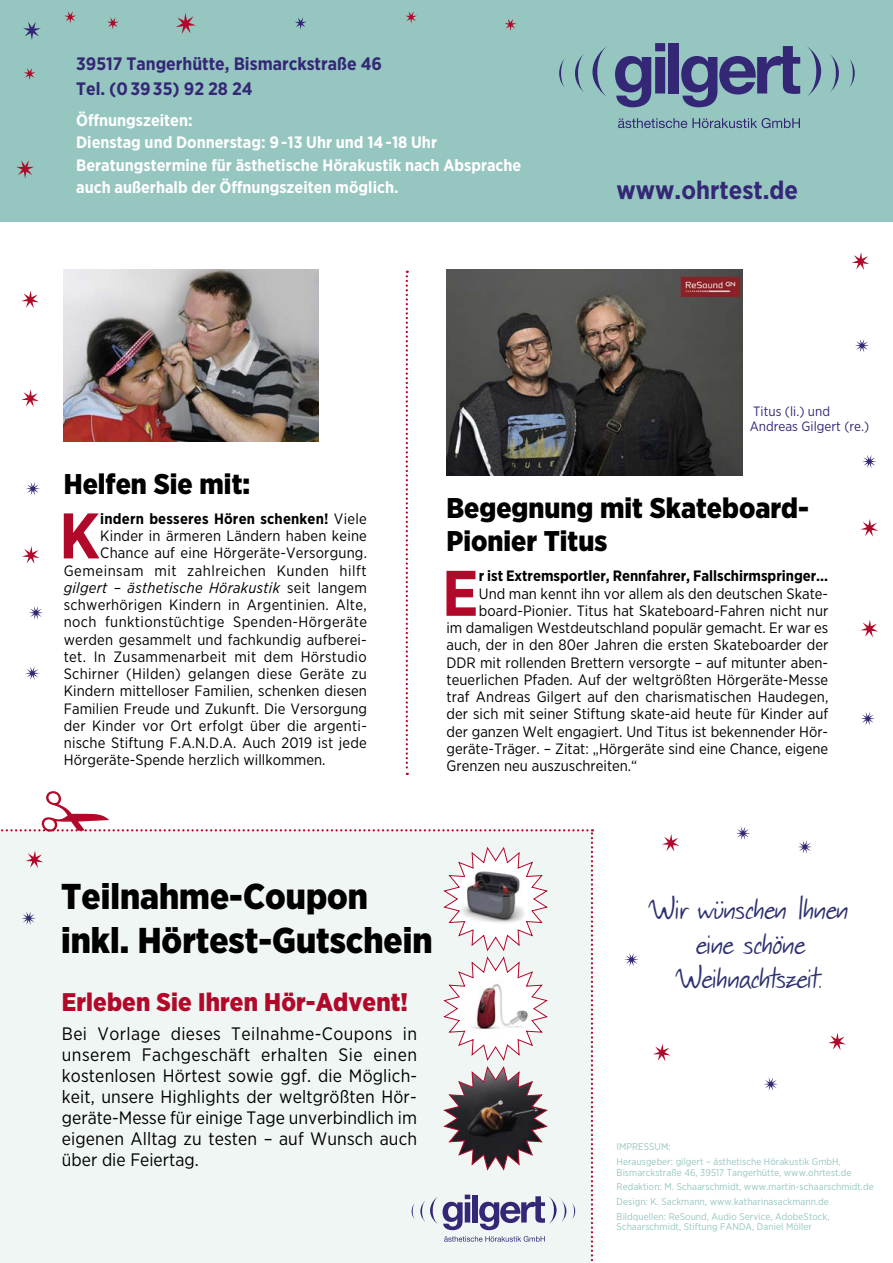
<style>
.page{position:relative;width:893px;height:1263px;background:#fff}
.page>*{position:absolute;margin:0;border:0;box-sizing:border-box;transform-origin:0 0}
.t1{font:700 64.35px "Gotham Narrow";color:#b1092a}
.t2{font:900 35.85px/43.8px "Gotham Narrow";color:#000}
.t3{font:29.7px/34.5px "Thery Handwriting";letter-spacing:.005em;color:#2e3170;text-align:center}
.t4{font:900 28.5px/33px "Gotham Narrow";color:#000}
.t5{font:900 25.5px "Gotham Narrow";letter-spacing:.005em;color:#b1092a}
.t6{font:700 25.5px "Gotham Narrow";color:#342876}
.t7{font:18px/21px "Gotham Narrow";letter-spacing:.005em;color:#000;text-align:justify}
.t8{font:700 18px/24.5px "Gotham Narrow";color:#342876}
.t9{font:700 16.5px/22.5px "Gotham Narrow";color:#fff}
.t10{font:15px "Gotham Narrow";letter-spacing:.005em;color:#000}
.t11{font:700 15px "Gotham Narrow";color:#000}
.t12{font:italic 15px "Gotham Narrow";letter-spacing:.02em;color:#000}
.t13{font:15px "Gotham Narrow";letter-spacing:.025em;color:#000}
.t14{font:15px "Gotham Narrow";letter-spacing:.035em;color:#000}
.t15{font:13.5px/15px "Gotham Narrow";color:#342876}
.t16{font:9.75px/14.7px "Gotham Narrow";letter-spacing:.005em;color:#96c6c0}
.s1{font-weight:400}
.s2{font-style:normal}
</style>
<div class="page">
<div style="left:0;top:0;width:893px;height:221px;background:#96c6c0"></div>
<svg style="left:615px;top:43px;width:50px;height:64px"></svg>
<div style="left:669px;top:43px;width:10px;height:50px;background:#342876"></div>
<svg style="left:681px;top:46px;width:140px;height:61px"></svg>
<svg style="left:830px;top:54px;width:9px;height:38px"></svg>
<svg style="left:849px;top:59px;width:6px;height:29px"></svg>
<svg style="left:592px;top:47px;width:15px;height:50px"></svg>
<svg style="left:575px;top:54px;width:9px;height:38px"></svg>
<svg style="left:559px;top:59px;width:6px;height:29px"></svg>
<svg style="left:618px;top:118px;width:182px;height:10px"></svg>
<svg style="left:24px;top:68px;width:12px;height:12px"></svg>
<svg style="left:64px;top:11px;width:12px;height:12px"></svg>
<svg style="left:107px;top:17px;width:12px;height:12px"></svg>
<svg style="left:23px;top:22px;width:18px;height:18px"></svg>
<svg style="left:295px;top:17px;width:11px;height:12px"></svg>
<svg style="left:176px;top:13px;width:20px;height:21px"></svg>
<svg style="left:405px;top:11px;width:12px;height:12px"></svg>
<svg style="left:505px;top:19px;width:11px;height:12px"></svg>
<svg style="left:16px;top:160px;width:18px;height:19px"></svg>
<svg style="left:736px;top:827px;width:14px;height:13px"></svg>
<svg style="left:406px;top:271px;width:2px;height:504px"></svg>
<svg style="left:653px;top:1044px;width:18px;height:17px"></svg>
<svg style="left:828px;top:1033px;width:18px;height:17px"></svg>
<svg style="left:662px;top:834px;width:17px;height:18px"></svg>
<svg style="left:21px;top:389px;width:18px;height:18px"></svg>
<svg style="left:22px;top:546px;width:18px;height:18px"></svg>
<svg style="left:860px;top:620px;width:18px;height:17px"></svg>
<svg style="left:860px;top:519px;width:18px;height:18px"></svg>
<svg style="left:21px;top:290px;width:18px;height:18px"></svg>
<svg style="left:852px;top:252px;width:17px;height:18px"></svg>
<svg style="left:25px;top:667px;width:15px;height:13px"></svg>
<svg style="left:798px;top:840px;width:14px;height:14px"></svg>
<svg style="left:29px;top:606px;width:14px;height:14px"></svg>
<svg style="left:624px;top:953px;width:15px;height:13px"></svg>
<svg style="left:764px;top:1077px;width:14px;height:14px"></svg>
<svg style="left:26px;top:482px;width:14px;height:13px"></svg>
<svg style="left:862px;top:455px;width:15px;height:13px"></svg>
<svg style="left:855px;top:339px;width:14px;height:13px"></svg>
<svg style="left:861px;top:712px;width:14px;height:13px"></svg>
<img style="left:64px;top:269px;width:255px;height:172px">
<img style="left:446px;top:269px;width:296px;height:206px">
<svg style="left:0;top:829px;width:593px;height:434px"></svg>
<p class="t8" style="left:76px;top:52px;width:307px">39517 Tangerhütte, Bismarckstraße 46<br>Tel. (0 39 35) 92 28 24</p>
<p class="t9" style="left:76px;top:109px;width:447px">Öffnungszeiten:<br>Dienstag und Donnerstag: 9 -13 Uhr und 14 -18 Uhr Beratungstermine für ästhetische Hörakustik nach Absprache auch außerhalb der Öffnungszeiten möglich.</p>
<h3 class="t6" style="left:617px;top:173px;width:183px">www.ohrtest.de</h3>
<p class="t15" style="left:750px;top:404px;width:121px">Titus (li.) und<br>Andreas Gilgert (re.)</p>
<h3 class="t4" style="left:64px;top:467px;width:188px">Helfen Sie mit:</h3>
<h1 class="t1" style="left:59px;top:494px;width:42px">K</h1>
<p class="t11" style="left:100px;top:509px;width:268px">indern besseres Hören schenken! <span class="s1">Viele</span></p>
<p class="t10" style="left:100px;top:527px;width:268px">Kinder in ärmeren Ländern haben keine</p>
<p class="t10" style="left:100px;top:544px;width:268px">Chance auf eine Hörgeräte-Versorgung.</p>
<p class="t14" style="left:64px;top:561px;width:304px">Gemeinsam mit zahlreichen Kunden hilft</p>
<p class="t12" style="left:64px;top:578px;width:305px">gilgert – ästhetische Hörakustik <span class="s2">seit langem</span></p>
<p class="t10" style="left:64px;top:596px;width:304px">schwerhörigen Kindern in Argentinien. Alte,</p>
<p class="t13" style="left:64px;top:613px;width:305px">noch funktionstüchtige Spenden-Hörgeräte</p>
<p class="t10" style="left:64px;top:630px;width:305px">werden gesammelt und fachkundig aufberei-</p>
<p class="t10" style="left:64px;top:647px;width:304px">tet. In Zusammenarbeit mit dem Hörstudio</p>
<p class="t10" style="left:64px;top:665px;width:305px">Schirner (Hilden) gelangen diese Geräte zu</p>
<p class="t10" style="left:64px;top:682px;width:305px">Kindern mittelloser Familien, schenken diesen</p>
<p class="t10" style="left:64px;top:699px;width:305px">Familien Freude und Zukunft. Die Versorgung</p>
<p class="t10" style="left:64px;top:716px;width:305px">der Kinder vor Ort erfolgt über die argenti-</p>
<p class="t10" style="left:64px;top:734px;width:305px">nische Stiftung F.A.N.D.A. Auch 2019 ist jede</p>
<p class="t10" style="left:64px;top:751px;width:263px">Hörgeräte-Spende herzlich willkommen.</p>
<h3 class="t4" style="left:446px;top:491px;width:364px">Begegnung mit Skateboard-<br>Pionier Titus</h3>
<h1 class="t1" style="left:442px;top:552px;width:38px">E</h1>
<p class="t11" style="left:479px;top:566px;width:351px">r ist Extremsportler, Rennfahrer, Fallschirmspringer...</p>
<p class="t10" style="left:479px;top:584px;width:351px">Und man kennt ihn vor allem als den deutschen Skate-</p>
<p class="t10" style="left:479px;top:601px;width:351px">board-Pionier. Titus hat Skateboard-Fahren nicht nur</p>
<p class="t10" style="left:446px;top:618px;width:383px">im damaligen Westdeutschland populär gemacht. Er war es</p>
<p class="t10" style="left:446px;top:636px;width:383px">auch, der in den 80er Jahren die ersten Skateboarder der</p>
<p class="t10" style="left:446px;top:653px;width:383px">DDR mit rollenden Brettern versorgte – auf mitunter aben-</p>
<p class="t10" style="left:446px;top:670px;width:383px">teuerlichen Pfaden. Auf der weltgrößten Hörgeräte-Messe</p>
<p class="t10" style="left:446px;top:687px;width:383px">traf Andreas Gilgert auf den charismatischen Haudegen,</p>
<p class="t10" style="left:446px;top:705px;width:383px">der sich mit seiner Stiftung skate-aid heute für Kinder auf</p>
<p class="t10" style="left:446px;top:722px;width:383px">der ganzen Welt engagiert. Und Titus ist bekennender Hör-</p>
<p class="t10" style="left:446px;top:739px;width:383px">geräte-Träger. – Zitat: „Hörgeräte sind eine Chance, eigene</p>
<p class="t10" style="left:446px;top:756px;width:192px">Grenzen neu auszuschreiten.“</p>
<h2 class="t2" style="left:61px;top:874px;width:373px">Teilnahme-Coupon inkl. Hörtest-Gutschein</h2>
<h3 class="t5" style="left:62px;top:985px;width:348px">Erleben Sie Ihren Hör-Advent!</h3>
<p class="t7" style="left:62px;top:1023px;width:357px">Bei Vorlage dieses Teilnahme-Coupons in unserem Fachgeschäft erhalten Sie einen kostenlosen Hörtest sowie ggf. die Möglich&shy;keit, unsere Highlights der weltgrößten Hör&shy;geräte-Messe für einige Tage unverbindlich im eigenen Alltag zu testen – auf Wunsch auch über die Feiertag.</p>
<h3 class="t3" style="left:653px;top:894px;width:197px">Wir wünschen Ihnen eine schöne<br>Weihnachtszeit.</h3>
<p class="t16" style="left:617px;top:1139px;width:226px">IMPRESSUM:<br>Herausgeber: gilgert – ästhetische Hörakustik GmbH,</p>
<p class="t16" style="left:617px;top:1165px;width:259px">Bismarckstraße 46, 39517 Tangerhütte, www.ohrtest.de Redaktion: M. Schaarschmidt, www.martin-schaarschmidt.de Design: K. Sackmann, www.katharinasackmann.de Bildquellen: ReSound, Audio Service, AdobeStock,</p>
<p class="t16" style="left:617px;top:1219px;width:197px">Schaarschmidt, Stiftung FANDA, Daniel Möller</p>
</div>
